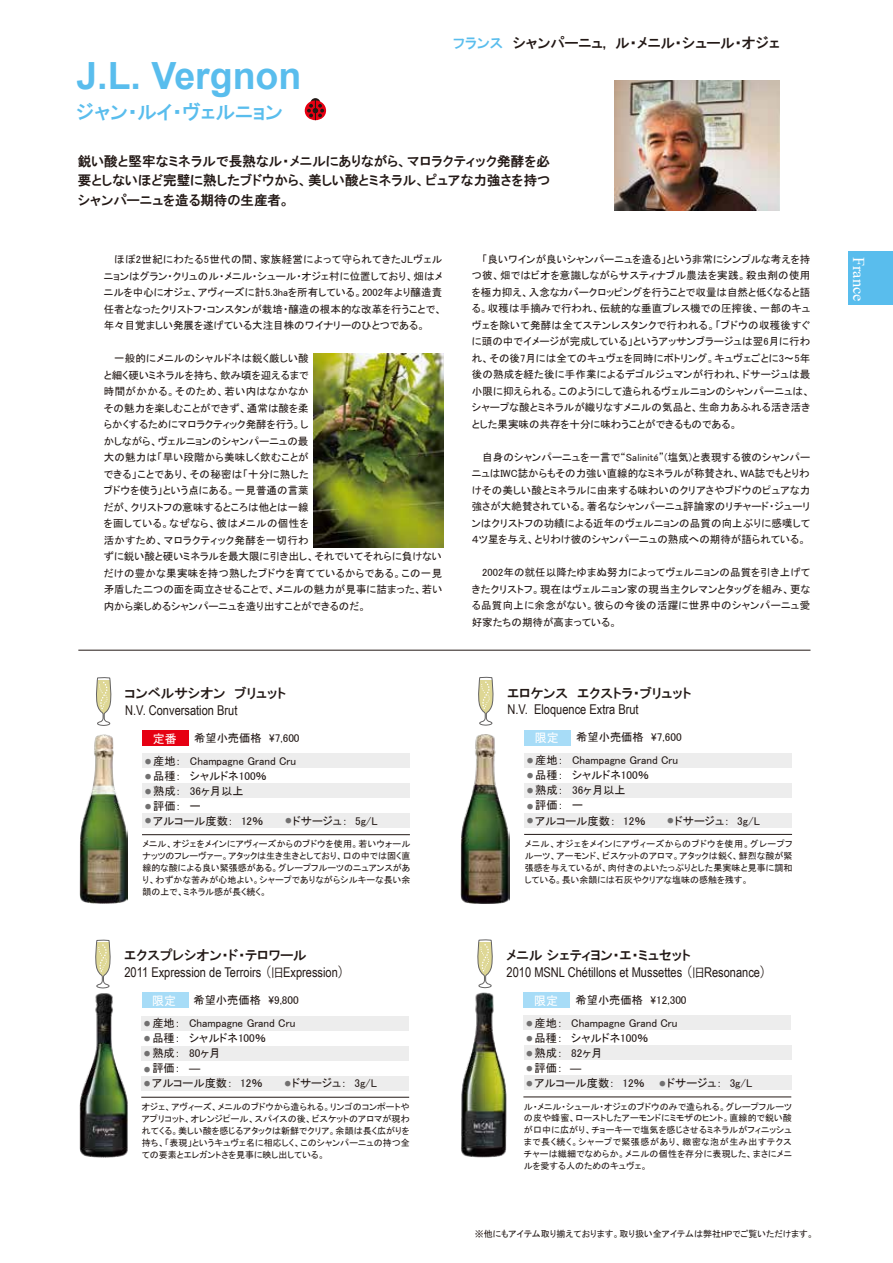
<style>
.page{position:relative;width:893px;height:1263px;background:#fff}
.page>*{position:absolute;margin:0;border:0;box-sizing:border-box;transform-origin:0 0}
.t1{font:700 37.5px "Arial";color:#59bded}
.t2{font:19.5px "HGP Gothic E";color:#59bded}
.t3{font:16.5px "Times New Roman";color:#fff}
.t4{font:14.25px "HGP Gothic E";color:#221815}
.t5{font:13.5px/19.5px "HGP Gothic E";color:#221815;text-align:justify}
.t6{font:13.5px "Arial Narrow";color:#221815}
.t7{font:12px "MS Gothic";color:#fff}
.t8{font:11.25px/15px "MS P Gothic";color:#221815}
.t9{font:10.5px/16.5px "MS P Gothic";letter-spacing:.005em;color:#221815;text-align:justify}
.t10{font:9px/12px "MS P Gothic";color:#221815;text-align:justify}
.t11{font:6.75px "MS P Gothic";color:#727171}
.s1{color:#59bded}
.s2{font-size:6.75px;color:#727171}
.s3{font-family:"Koz Go Pr 6 N"}
.s4{font-family:"Koz Go Pr 6 N";font-size:12px}
</style>
<div class="page">
<div style="left:524px;top:730px;width:47px;height:15px;background:#a7dcf7"></div>
<hr style="left:78px;top:650px;width:732px;height:1px;background:#221815">
<div style="left:142px;top:813px;width:268px;height:15px;background:#ededed"></div>
<div style="left:142px;top:753px;width:268px;height:15px;background:#ededed"></div>
<div style="left:142px;top:783px;width:268px;height:15px;background:#ededed"></div>
<hr style="left:142px;top:834px;width:268px;height:1px;background:#221815">
<div style="left:142px;top:730px;width:47px;height:15px;background:#e60012"></div>
<svg style="left:96px;top:677px;width:16px;height:49px"></svg>
<div style="left:848px;top:252px;width:45px;height:53px;background:#59bded"></div>
<svg style="left:310px;top:98px;width:10px;height:10px"></svg>
<svg style="left:305px;top:100px;width:21px;height:20px"></svg>
<svg style="left:307px;top:100px;width:17px;height:20px"></svg>
<div style="left:524px;top:813px;width:268px;height:15px;background:#ededed"></div>
<div style="left:524px;top:753px;width:268px;height:15px;background:#ededed"></div>
<div style="left:524px;top:783px;width:268px;height:15px;background:#ededed"></div>
<hr style="left:524px;top:834px;width:268px;height:1px;background:#221815">
<svg style="left:478px;top:677px;width:16px;height:49px"></svg>
<div style="left:523px;top:992px;width:47px;height:16px;background:#a7dcf7"></div>
<div style="left:141px;top:1075px;width:268px;height:15px;background:#ededed"></div>
<div style="left:141px;top:1016px;width:268px;height:15px;background:#ededed"></div>
<div style="left:141px;top:1046px;width:268px;height:14px;background:#ededed"></div>
<hr style="left:141px;top:1097px;width:268px;height:1px;background:#221815">
<svg style="left:95px;top:940px;width:16px;height:49px"></svg>
<div style="left:524px;top:1075px;width:267px;height:15px;background:#ededed"></div>
<div style="left:523px;top:1015px;width:268px;height:15px;background:#ededed"></div>
<div style="left:524px;top:1045px;width:267px;height:15px;background:#ededed"></div>
<hr style="left:523px;top:1097px;width:268px;height:1px;background:#221815">
<svg style="left:477px;top:939px;width:16px;height:49px"></svg>
<div style="left:142px;top:992px;width:46px;height:16px;background:#a7dcf7"></div>
<img style="left:80px;top:734px;width:48px;height:170px">
<img style="left:461px;top:734px;width:48px;height:169px">
<img style="left:314px;top:354px;width:129px;height:193px">
<img style="left:615px;top:80px;width:165px;height:130px">
<img style="left:79px;top:993px;width:49px;height:165px">
<img style="left:461px;top:992px;width:46px;height:166px">
<h1 class="t1" style="left:76px;top:50px;width:227px">J.L. Vergnon</h1>
<h2 class="t2" style="left:76px;top:102px;width:208px">ジャン・ルイ・ヴェルニョン</h2>
<h3 class="t4" style="left:453px;top:35px;width:328px"><span class="s1">フランス</span>　シャンパーニュ,　ル・メニル・シュール・オジェ</h3>
<p class="t5" style="left:78px;top:151px;width:474px">鋭い酸と堅牢なミネラルで長熟なル・メニルにありながら、マロラクティック発酵を必要としないほど完璧に熟したブドウから、美しい酸とミネラル、ピュアな力強さを持つシャンパーニュを造る期待の生産者。</p>
<p class="t9" style="left:104px;top:251px;width:340px;text-indent:10px">ほぼ2世紀にわたる5世代の間、家族経営によって守られてきたJLヴェルニョンはグラン・クリュのル・メニル・シュール・オジェ村に位置しており、畑はメニルを中心にオジェ、アヴィーズに計5.3haを所有している。2002年より醸造責任者となったクリストフ・コンスタンが栽培・醸造の根本的な改革を行うことで、年々目覚ましい発展を遂げている大注目株のワイナリーのひとつである。</p>
<p class="t9" style="left:104px;top:350px;width:340px;text-align:left;text-indent:10px">一般的にメニルのシャルドネは鋭く厳しい酸<br>と細く硬いミネラルを持ち、飲み頃を迎えるまで<br>時間がかかる。そのため、若い内はなかなか<br>その魅力を楽しむことができず、通常は酸を柔<br>らかくするためにマロラクティック発酵を行う。し<br>かしながら、ヴェルニョンのシャンパーニュの最<br>大の魅力は「早い段階から美味しく飲むことが<br>できる」ことであり、その秘密は「十分に熟した<br>ブドウを使う」という点にある。一見普通の言葉<br>だが、クリストフの意味するところは他とは一線<br>を画している。なぜなら、彼はメニルの個性を<br>活かすため、マロラクティック発酵を一切行わ<br>ずに鋭い酸と硬いミネラルを最大限に引き出し、それでいてそれらに負けないだけの豊かな果実味を持つ熟したブドウを育てているからである。この一見矛盾した二つの面を両立させることで、メニルの魅力が見事に詰まった、若い内から楽しめるシャンパーニュを造り出すことができるのだ。</p>
<p class="t9" style="left:472px;top:251px;width:340px;text-indent:10px">「良いワインが良いシャンパーニュを造る」という非常にシンプルな考えを持つ彼、畑ではビオを意識しながらサスティナブル農法を実践。殺虫剤の使用を極力抑え、入念なカバークロッピングを行うことで収量は自然と低くなると語る。収穫は手摘みで行われ、伝統的な垂直プレス機での圧搾後、一部のキュヴェを除いて発酵は全てステンレスタンクで行われる。「ブドウの収穫後すぐに頭の中でイメージが完成している」というアッサンブラージュは翌6月に行われ、その後7月には全てのキュヴェを同時にボトリング。キュヴェごとに3～5年後の熟成を経た後に手作業によるデゴルジュマンが行われ、ドサージュは最小限に抑えられる。このようにして造られるヴェルニョンのシャンパーニュは、シャープな酸とミネラルが織りなすメニルの気品と、生命力あふれる活き活きとした果実味の共存を十分に味わうことができるものである。</p>
<p class="t9" style="left:472px;top:449px;width:340px;text-indent:10px">自身のシャンパーニュを一言で“Salinité”(塩気)と表現する彼のシャンパーニュはIWC誌からもその力強い直線的なミネラルが称賛され、WA誌でもとりわけその美しい酸とミネラルに由来する味わいのクリアさやブドウのピュアな力強さが大絶賛されている。著名なシャンパーニュ評論家のリチャード・ジューリンはクリストフの功績による近年のヴェルニョンの品質の向上ぶりに感嘆して４ツ星を与え、とりわけ彼のシャンパーニュの熟成への期待が語られている。</p>
<p class="t9" style="left:472px;top:564px;width:340px;text-indent:10px">2002年の就任以降たゆまぬ努力によってヴェルニョンの品質を引き上げてきたクリストフ。現在はヴェルニョン家の現当主クレマンとタッグを組み、更なる品質向上に余念がない。彼らの今後の活躍に世界中のシャンパーニュ愛好家たちの期待が高まっている。</p>
<p class="t5" style="left:125px;top:683px;width:163px">コンベルサシオン　ブリュット</p>
<p class="t5" style="left:507px;top:683px;width:186px">エロケンス　エクストラ・ブリュット</p>
<p class="t6" style="left:125px;top:700px;width:114px">N.V. Conversation Brut</p>
<p class="t7" style="left:153px;top:732px;width:25px">定番</p>
<p class="t8" style="left:194px;top:730px;width:107px">希望小売価格　\7,600</p>
<p class="t8" style="left:153px;top:753px;width:30px;text-align:justify">産地：品種：熟成：評価：</p>
<p class="t8" style="left:190px;top:753px;width:108px">Champagne Grand Cruシャルドネ100％<br>36ヶ月以上<br>ー</p>
<p class="t11" style="left:145px;top:758px;width:8px">●</p>
<p class="t11" style="left:145px;top:773px;width:8px">●</p>
<p class="t11" style="left:145px;top:788px;width:8px">●</p>
<p class="t11" style="left:145px;top:803px;width:8px">●</p>
<p class="t6" style="left:507px;top:700px;width:133px">N.V. Eloquence Extra Brut</p>
<p class="t8" style="left:535px;top:753px;width:30px;text-align:justify">産地：品種：熟成：評価：</p>
<p class="t8" style="left:572px;top:753px;width:108px">Champagne Grand Cruシャルドネ100％<br>36ヶ月以上</p>
<p class="t7" style="left:535px;top:732px;width:25px">限定</p>
<p class="t8" style="left:576px;top:730px;width:107px">希望小売価格　\7,600</p>
<p class="t11" style="left:527px;top:757px;width:8px">●</p>
<p class="t11" style="left:527px;top:772px;width:8px">●</p>
<p class="t11" style="left:527px;top:787px;width:8px">●</p>
<p class="t11" style="left:527px;top:803px;width:8px">●</p>
<p class="t8" style="left:572px;top:798px;width:12px">ー</p>
<p class="t8" style="left:145px;top:813px;width:234px"><span class="s2">●</span> アルコール度数：　12％　 　　ドサージュ：　5g/L</p>
<p class="t11" style="left:285px;top:818px;width:8px">●</p>
<p class="t8" style="left:527px;top:813px;width:234px"><span class="s2">●</span> アルコール度数：　12％　 　　ドサージュ：　3g/L</p>
<p class="t11" style="left:667px;top:817px;width:8px">●</p>
<p class="t10" style="left:143px;top:838px;width:269px">メニル、オジェをメインにアヴィーズからのブドウを使用。若いウォールナッツのフレーヴァー。アタックは生き生きとしており、口の中では固く直線的な酸による良い緊張感がある。グレープフルーツのニュアンスがあり、わずかな苦みが心地よい。シャープでありながらシルキーな長い余韻の上で、ミネラル感が長く続く。</p>
<p class="t10" style="left:525px;top:838px;width:269px">メニル、オジェをメインにアヴィーズからのブドウを使用。グレープフルーツ、アーモンド、ビスケットのアロマ。アタックは鋭く、鮮烈な酸が緊張感を与えているが、肉付きのよいたっぷりとした果実味と見事に調和している。長い余韻には石灰やクリアな塩味の感触を残す。</p>
<p class="t5" style="left:124px;top:946px;width:184px">エクスプレシオン・ド・テロワール</p>
<p class="t5" style="left:506px;top:945px;width:186px">メニル シェティヨン・エ・ミュセット</p>
<p class="t6" style="left:124px;top:962px;width:228px">2011 Expression de Terroirs <span class="s3">（</span><span class="s4">旧</span>Expression<span class="s3">）</span></p>
<p class="t8" style="left:152px;top:1016px;width:30px;text-align:justify">産地：品種：熟成：評価：</p>
<p class="t8" style="left:189px;top:1016px;width:108px">Champagne Grand Cruシャルドネ100％<br>80ヶ月</p>
<p class="t7" style="left:152px;top:995px;width:25px">定番</p>
<p class="t8" style="left:193px;top:993px;width:107px">希望小売価格　\9,800</p>
<p class="t7" style="left:152px;top:995px;width:25px">限定</p>
<p class="t11" style="left:144px;top:1020px;width:8px">●</p>
<p class="t11" style="left:144px;top:1035px;width:8px">●</p>
<p class="t11" style="left:144px;top:1050px;width:8px">●</p>
<p class="t11" style="left:144px;top:1066px;width:8px">●</p>
<p class="t8" style="left:189px;top:1061px;width:13px">―</p>
<p class="t6" style="left:507px;top:962px;width:268px">2010 MSNL Chétillons et Mussettes<span class="s3">（</span><span class="s4">旧</span>Resonance<span class="s3">）</span></p>
<p class="t8" style="left:534px;top:1015px;width:48px">産地：<br>品種：<br>熟成：<br>評価：　―</p>
<p class="t7" style="left:534px;top:995px;width:25px">限定</p>
<p class="t8" style="left:576px;top:992px;width:113px">希望小売価格　\12,300</p>
<p class="t8" style="left:571px;top:1015px;width:108px">Champagne Grand Cruシャルドネ100％<br>82ヶ月</p>
<p class="t11" style="left:526px;top:1020px;width:8px">●</p>
<p class="t11" style="left:526px;top:1035px;width:8px">●</p>
<p class="t11" style="left:526px;top:1050px;width:8px">●</p>
<p class="t11" style="left:526px;top:1065px;width:8px">●</p>
<p class="t8" style="left:144px;top:1076px;width:234px"><span class="s2">●</span> アルコール度数：　12％　 　　ドサージュ：　3g/L</p>
<p class="t11" style="left:284px;top:1080px;width:8px">●</p>
<p class="t8" style="left:526px;top:1075px;width:228px"><span class="s2">●</span> アルコール度数：　12％　　　ドサージュ：　3g/L</p>
<p class="t11" style="left:659px;top:1080px;width:8px">●</p>
<p class="t10" style="left:142px;top:1100px;width:269px">オジェ、アヴィーズ、メニルのブドウから造られる。リンゴのコンポートやアプリコット、オレンジピール、スパイスの後、ビスケットのアロマが現われてくる。美しい酸を感じるアタックは新鮮でクリア。余韻は長く広がりを持ち、「表現」というキュヴェ名に相応しく、このシャンパーニュの持つ全ての要素とエレガントさを見事に映し出している。</p>
<p class="t10" style="left:524px;top:1100px;width:269px">ル・メニル・シュール・オジェのブドウのみで造られる。グレープフルーツの皮や蜂蜜、ローストしたアーモンドにミモザのヒント。直線的で鋭い酸が口中に広がり、チョーキーで塩気を感じさせるミネラルがフィニッシュまで長く続く。シャープで緊張感があり、緻密な泡が生み出すテクスチャーは繊細でなめらか。メニルの個性を存分に表現した、まさにメニルを愛する人のためのキュヴェ。</p>
<p class="t10" style="left:475px;top:1228px;width:341px">※他にもアイテム取り揃えております。取り扱い全アイテムは弊社HPでご覧いただけます。</p>
<h3 class="t3" style="left:870px;top:257px;width:46px;rotate:90deg">France</h3>
</div>
